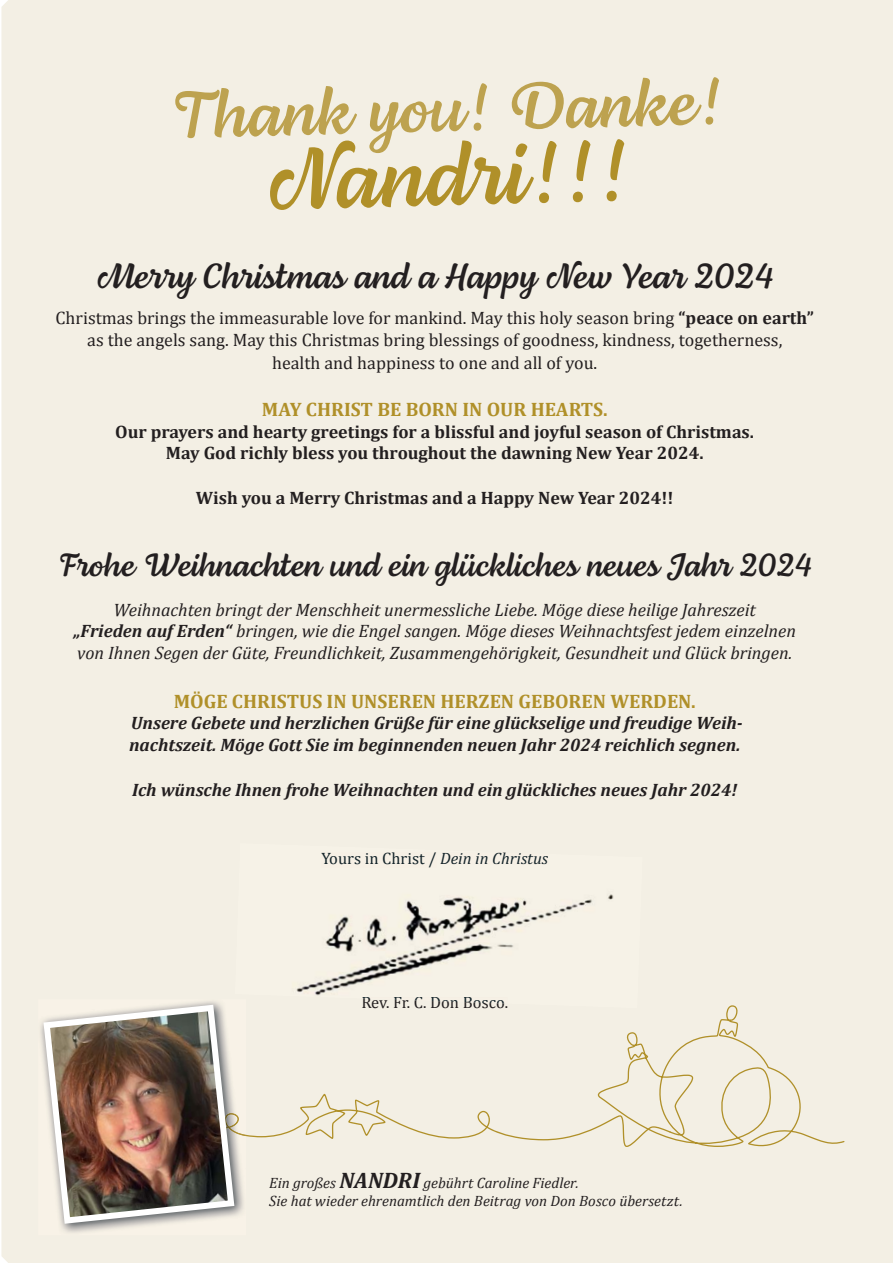
<style>
.page{position:relative;width:893px;height:1263px;background:#fff}
.page>*{position:absolute;margin:0;border:0;box-sizing:border-box;transform-origin:0 0}
.t1{font:88.35px "Lemongrass Script";color:#b09029}
.t2{font:67.35px "Lemongrass Script";color:#bda24f}
.t3{font:36px "Lemongrass Script";color:#231f20}
.t4{font:33px "Lemongrass Script";color:#231f20}
.t5{font:700 19.5px "Cambria";color:#b09029}
.t6{font:italic 18px/21.6px "Cambria";color:#231f20;text-align:center}
.t7{font:18px/21.6px "Cambria";color:#231f20;text-align:center}
.t8{font:italic 700 18px/21.6px "Cambria";color:#231f20}
.t9{font:700 18px/21.6px "Cambria";color:#231f20;text-align:center}
.t10{font:16.5px "Cambria";color:#231f20}
.t11{font:16.5px "Cambria";color:#14242a}
.t12{font:italic 15px/18px "Cambria";color:#231f20}
.s1{font-weight:700}
.s2{font-style:italic;color:#14242a}
.s3{color:#231f20}
.s4{color:#14242a}
.s5{font-weight:700;font-size:22.5px}
</style>
<div class="page">
<div style="left:1px;top:0;width:891px;height:1263px;background:#f3efe4"></div>
<img style="left:235px;top:843px;width:407px;height:158px">
<div style="left:321px;top:853px;width:115px;height:15px;background:#f6f0e5"></div>
<img style="left:440px;top:853px;width:108px;height:11px">
<img style="left:362px;top:997px;width:145px;height:4px">
<div style="left:596px;top:950px;width:249px;height:201px;background:#f3efe4"></div>
<img style="left:38px;top:999px;width:208px;height:236px">
<svg style="left:40px;top:1001px;width:630px;height:226px;background:#d2c9bd"></svg>
<h2 class="t2" style="left:168px;top:92px;width:554px;rotate:-2deg">Thank you! Danke!</h2>
<h1 class="t1" style="left:266px;top:144px;width:362px;rotate:-1deg">Nandri!!!</h1>
<h3 class="t3" style="left:96px;top:262px;width:678px">Merry Christmas and a Happy New Year 2024</h3>
<p class="t7" style="left:55px;top:307px;width:760px">Christmas brings the immeasurable love for mankind. May this holy season bring <span class="s1">“peace on earth” </span>as the angels sang. May this Christmas bring blessings of goodness, kindness, togetherness,</p>
<p class="t7" style="left:272px;top:352px;width:327px">health and happiness to one and all of you.</p>
<p class="t5" style="left:262px;top:397px;width:347px">MAY CHRIST BE BORN IN OUR HEARTS.</p>
<p class="t9" style="left:115px;top:420px;width:640px">Our prayers and hearty greetings for a blissful and joyful season of Christmas.<br>May God richly bless you throughout the dawning New Year 2024.</p>
<p class="t9" style="left:196px;top:487px;width:479px">Wish you a Merry Christmas and a Happy New Year 2024!!</p>
<h3 class="t4" style="left:58px;top:553px;width:755px">Frohe Weihnachten und ein glückliches neues Jahr 2024</h3>
<p class="t6" style="left:73px;top:598px;width:724px">Weihnachten bringt der Menschheit unermessliche Liebe. Möge diese heilige Jahreszeit<br><span class="s1">„Frieden auf Erden“</span> bringen, wie die Engel sangen. Möge dieses Weihnachtsfest jedem einzelnen von Ihnen Segen der Güte, Freundlichkeit, Zusammengehörigkeit, Gesundheit und Glück bringen.</p>
<p class="t5" style="left:174px;top:689px;width:523px">MÖGE CHRISTUS IN UNSEREN HERZEN GEBOREN WERDEN.</p>
<p class="t8" style="left:129px;top:712px;width:615px">Unsere Gebete und herzlichen Grüße für eine glückselige und freudige Weih&shy;nachtszeit. Möge Gott Sie im beginnenden neuen Jahr 2024 reichlich segnen.</p>
<p class="t8" style="left:132px;top:778px;width:607px">Ich wünsche Ihnen frohe Weihnachten und ein glückliches neues Jahr 2024!</p>
<p class="t10" style="left:321px;top:848px;width:228px">Yours in Christ / <span class="s2">Dein in Christus</span></p>
<p class="t11" style="left:393px;top:992px;width:116px">Fr C Don Bosco<span class="s3">.</span></p>
<p class="t10" style="left:361px;top:992px;width:67px"><span class="s4">R</span>ev. . .</p>
<p class="t12" style="left:269px;top:1174px;width:415px">Ein großes <span class="s5">NANDRI</span> gebührt Caroline Fiedler.<br>Sie hat wieder ehrenamtlich den Beitrag von Don Bosco übersetzt.</p>
</div>
